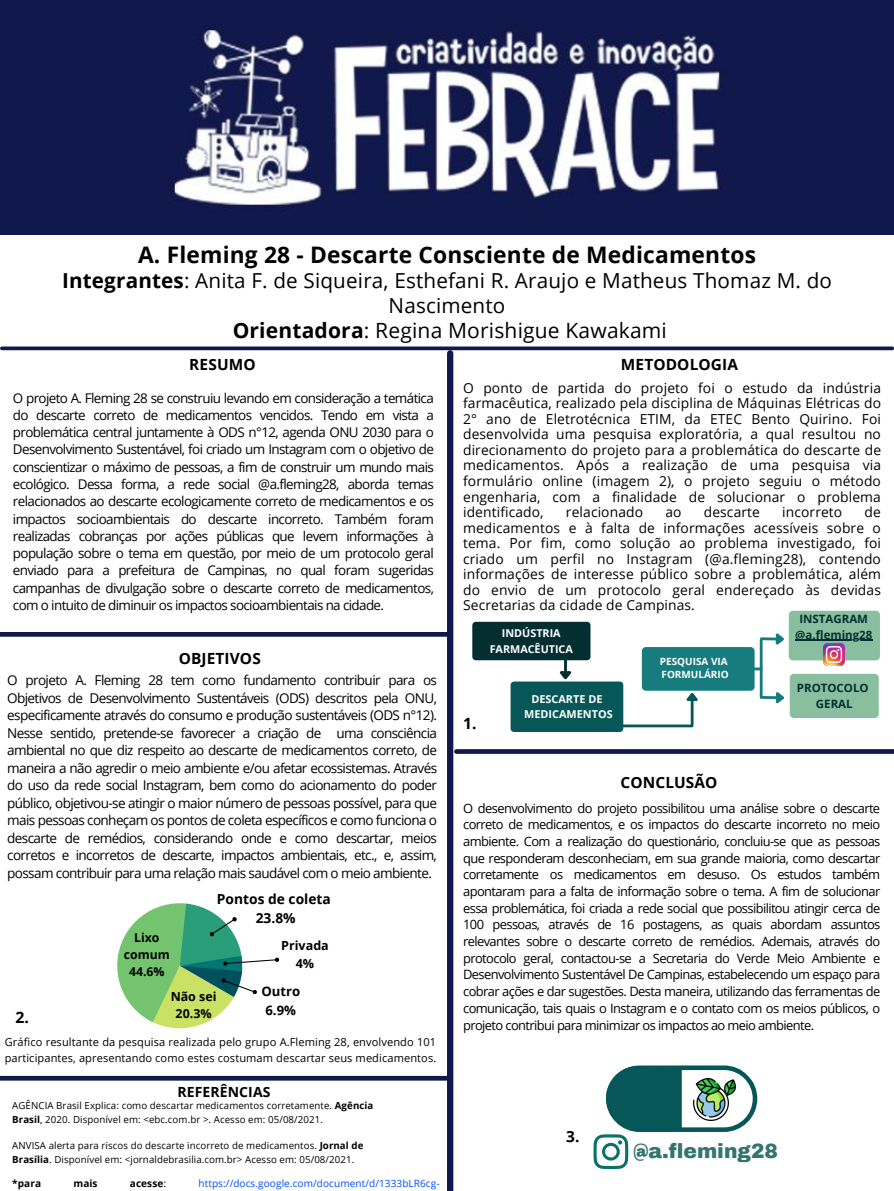
<style>
.page{position:relative;width:894px;height:1191px;background:#fff}
.page>*{position:absolute;margin:0;border:0;box-sizing:border-box;transform-origin:0 0}
.t1{font:700 22.75px "Open Sans";letter-spacing:.01em;color:#000}
.t2{font:21px "Open Sans";letter-spacing:.01em;color:#000}
.t3{font:20.65px/24.7px "Open Sans";letter-spacing:.01em;color:#000;text-align:center}
.t4{font:900 20.26px "Archivo";color:#347571}
.t5{font:700 15.75px "Open Sans";color:#000}
.t6{font:700 15.54px "Open Sans";color:#000}
.t7{font:700 15.4px "Open Sans";letter-spacing:.01em;color:#000}
.t8{font:700 14px "Open Sans";letter-spacing:.01em;color:#000}
.t9{font:13.82px/15.5px "Open Sans";letter-spacing:.01em;color:#000;text-align:justify}
.t10{font:700 13.79px "Open Sans";color:#000}
.t11{font:13.51px/17.5px "Open Sans";letter-spacing:-.045em;color:#000;text-align:justify}
.t12{font:13.4px/17.3px "Open Sans";letter-spacing:-.045em;color:#000;text-align:justify}
.t13{font:700 13.12px "Open Sans";color:#000}
.t14{font:12.88px/16.7px "Open Sans";letter-spacing:-.045em;color:#000;text-align:justify}
.t15{font:700 12.53px "Open Sans";color:#000}
.t16{font:700 12.42px "Open Sans";color:#000}
.t17{font:700 12.21px/17.1px "Open Sans";color:#000;text-align:center}
.t18{font:700 11.48px "Open Sans";color:#042f30}
.t19{font:700 11.45px "Open Sans";color:#042f30}
.t20{font:11.06px/15.5px "Open Sans";letter-spacing:.01em;color:#000}
.t21{font:700 10.85px "Open Sans";color:#fff}
.t22{font:700 10.78px/15px "Open Sans";color:#fff;text-align:center}
.t23{font:10.01px "Open Sans";letter-spacing:.01em;color:#004fff}
.t24{font:700 10.01px "Open Sans";letter-spacing:.01em;color:#000}
.t25{font:700 9.97px "Open Sans";color:#fff}
.t26{font:9.69px "Open Sans";letter-spacing:.01em;color:#000}
.s1{font-weight:700}
.s2{font-weight:400}
</style>
<div class="page">
<img style="left:0;top:0;width:893px;height:235px">
<div style="left:447px;top:353px;width:6px;height:837px;background:#11184c"></div>
<svg style="left:2px;top:346px;width:889px;height:4px;background:#2f3563"></svg>
<hr style="left:0;top:632px;width:447px;height:4px;background:#11184c">
<svg style="left:760px;top:633px;width:24px;height:16px"></svg>
<div style="left:472px;top:622px;width:118px;height:38px;background:#042f30;border-radius:4px"></div>
<div style="left:510px;top:681px;width:113px;height:51px;background:#075758;border-radius:4px"></div>
<div style="left:641px;top:647px;width:113px;height:43px;background:#167c7d;border-radius:4px"></div>
<div style="left:788px;top:610px;width:91px;height:50px;background:#89bf9f;border-radius:4px"></div>
<div style="left:789px;top:673px;width:89px;height:45px;background:#89bf9f;border-radius:4px"></div>
<hr style="left:794px;top:639px;width:77px;height:1px;background:#042f30">
<hr style="left:563px;top:656px;width:3px;height:15px;background:#042f30">
<svg style="left:555px;top:668px;width:18px;height:14px"></svg>
<hr style="left:690px;top:701px;width:3px;height:23px;background:#075758">
<svg style="left:683px;top:690px;width:18px;height:13px"></svg>
<hr style="left:613px;top:724px;width:78px;height:3px;background:#075758">
<svg style="left:754px;top:667px;width:5px;height:3px"></svg>
<hr style="left:759px;top:640px;width:3px;height:57px;background:#167c7d">
<svg style="left:759px;top:689px;width:25px;height:15px"></svg>
<img style="left:823px;top:644px;width:21px;height:21px">
<div style="left:456px;top:749px;width:437px;height:5px;background:#11184c"></div>
<svg style="left:593px;top:1065px;width:165px;height:104px"></svg>
<div style="left:0;top:1075px;width:447px;height:5px;background:#11184c"></div>
<svg style="left:117px;top:903px;width:163px;height:126px"></svg>
<p class="t1" style="left:138px;top:239px;width:619px">A. Fleming 28 - Descarte Consciente de Medicamentos</p>
<p class="t3" style="left:62px;top:268px;width:771px"><span class="s1">Integrantes</span>: Anita F. de Siqueira, Esthefani R. Araujo e Matheus Thomaz M. do<br>Nascimento</p>
<p class="t2" style="left:232px;top:315px;width:435px"><span class="s1">Orientadora</span>: Regina Morishigue Kawakami</p>
<p class="t7" style="left:189px;top:354px;width:68px">RESUMO</p>
<p class="t12" style="left:13px;top:389px;width:422px">O projeto A. Fleming 28 se construiu levando em consideração a temática do descarte correto de medicamentos vencidos. Tendo em vista a problemática central juntamente à ODS n°12, agenda ONU 2030 para o Desenvolvimento Sustentável, foi criado um Instagram com o objetivo de conscientizar o máximo de pessoas, a fim de construir um mundo mais ecológico. Dessa forma, a rede social @a.fleming28, aborda temas relacionados ao descarte ecologicamente correto de medicamentos e os impactos socioambientais do descarte incorreto. Também foram realizadas cobranças por ações públicas que levem informações à população sobre o tema em questão, por meio de um protocolo geral enviado para a prefeitura de Campinas, no qual foram sugeridas campanhas de divulgação sobre o descarte correto de medicamentos, com o intuito de diminuir os impactos socioambientais na cidade.</p>
<p class="t7" style="left:178px;top:648px;width:84px">OBJETIVOS</p>
<p class="t11" style="left:7px;top:671px;width:431px">O projeto A. Fleming 28 tem como fundamento contribuir para os Objetivos de Desenvolvimento Sustentáveis (ODS) descritos pela ONU, especificamente através do consumo e produção sustentáveis (ODS n°12).<br>Nesse sentido, pretende-se favorecer a criação de uma consciência ambiental no que diz respeito ao descarte de medicamentos correto, de maneira a não agredir o meio ambiente e/ou afetar ecossistemas. Através do uso da rede social Instagram, bem como do acionamento do poder público, objetivou-se atingir o maior número de pessoas possível, para que mais pessoas conheçam os pontos de coleta específicos e como funciona o descarte de remédios, considerando onde e como descartar, meios corretos e incorretos de descarte, impactos ambientais, etc., e, assim, possam contribuir para uma relação mais saudável com o meio ambiente.</p>
<p class="t5" style="left:16px;top:1006px;width:15px">2.</p>
<p class="t17" style="left:124px;top:928px;width:47px">Lixo comum</p>
<p class="t17" style="left:129px;top:962px;width:37px">44.6%</p>
<p class="t10" style="left:217px;top:889px;width:115px">Pontos de coleta</p>
<p class="t10" style="left:255px;top:908px;width:41px">23.8%</p>
<p class="t15" style="left:281px;top:936px;width:49px">Privada</p>
<p class="t15" style="left:296px;top:954px;width:20px">4%</p>
<p class="t16" style="left:171px;top:987px;width:47px">Não sei</p>
<p class="t16" style="left:175px;top:1004px;width:37px">20.3%</p>
<p class="t13" style="left:261px;top:982px;width:40px">Outro</p>
<p class="t13" style="left:265px;top:1000px;width:32px">6.9%</p>
<p class="t20" style="left:5px;top:1034px;width:433px">Gráfico resultante da pesquisa realizada pelo grupo A.Fleming 28, envolvendo 101 participantes, apresentando como estes costumam descartar seus medicamentos.</p>
<p class="t8" style="left:177px;top:1082px;width:95px">REFERÊNCIAS</p>
<p class="t26" style="left:12px;top:1098px;width:362px">AGÊNCIA Brasil Explica: como descartar medicamentos corretamente. <span class="s1">Agência</span></p>
<p class="t26" style="left:12px;top:1112px;width:312px"><span class="s1">Brasil</span>, 2020. Disponível em: &lt;ebc.com.br &gt;. Acesso em: 05/08/2021.</p>
<p class="t26" style="left:12px;top:1139px;width:352px">ANVISA alerta para riscos do descarte incorreto de medicamentos. <span class="s1">Jornal de</span></p>
<p class="t26" style="left:12px;top:1152px;width:343px"><span class="s1">Brasília</span>. Disponível em: &lt;jornaldebrasilia.com.br&gt; Acesso em: 05/08/2021.</p>
<p class="t24" style="left:12px;top:1176px;width:30px">*para</p>
<p class="t24" style="left:73px;top:1176px;width:26px">mais</p>
<p class="t24" style="left:130px;top:1176px;width:38px">acesse<span class="s2">:</span></p>
<p class="t23" style="left:198px;top:1176px;width:242px">https://docs.google.com/document/d/1333bLR6cg-</p>
<p class="t7" style="left:620px;top:354px;width:119px">METODOLOGIA</p>
<p class="t9" style="left:463px;top:379px;width:419px">O ponto de partida do projeto foi o estudo da indústria farmacêutica, realizado pela disciplina de Máquinas Elétricas do 2° ano de Eletrotécnica ETIM, da ETEC Bento Quirino. Foi desenvolvida uma pesquisa exploratória, a qual resultou no direcionamento do projeto para a problemática do descarte de medicamentos. Após a realização de uma pesquisa via formulário online (imagem 2), o projeto seguiu o método engenharia, com a finalidade de solucionar o problema identificado,</p>
<p class="t9" style="left:463px;top:504px;width:419px;text-indent:401px">de medicamentos e à falta de informações acessíveis sobre o tema. Por fim, como solução ao problema investigado, foi criado um perfil no Instagram (@a.fleming28), contendo informações de interesse público sobre a problemática, além do envio de um protocolo geral endereçado às devidas Secretarias da cidade de Campinas.</p>
<p class="t22" style="left:489px;top:625px;width:85px">INDÚSTRIA<br>FARMACÊUTICA</p>
<p class="t9" style="left:565px;top:504px;width:79px">relacionado</p>
<p class="t9" style="left:665px;top:504px;width:18px">ao</p>
<p class="t9" style="left:703px;top:504px;width:58px">descarte</p>
<p class="t9" style="left:781px;top:504px;width:62px">incorreto</p>
<p class="t19" style="left:799px;top:611px;width:70px">INSTAGRAM</p>
<p class="t19" style="left:794px;top:626px;width:78px">@a.fleming28</p>
<p class="t6" style="left:463px;top:712px;width:15px">1.</p>
<p class="t21" style="left:531px;top:691px;width:73px">DESCARTE DE</p>
<p class="t21" style="left:524px;top:706px;width:90px">MEDICAMENTOS</p>
<p class="t25" style="left:659px;top:654px;width:69px">PESQUISA VIA</p>
<p class="t25" style="left:661px;top:667px;width:69px">FORMULÁRIO</p>
<p class="t18" style="left:796px;top:680px;width:73px">PROTOCOLO</p>
<p class="t18" style="left:815px;top:696px;width:38px">GERAL</p>
<p class="t7" style="left:620px;top:772px;width:99px">CONCLUSÃO</p>
<p class="t14" style="left:463px;top:799px;width:418px">O desenvolvimento do projeto possibilitou uma análise sobre o descarte correto de medicamentos, e os impactos do descarte incorreto no meio ambiente. Com a realização do questionário, concluiu-se que as pessoas que responderam desconheciam, em sua grande maioria, como descartar corretamente os medicamentos em desuso. Os estudos também apontaram para a falta de informação sobre o tema. A fim de solucionar essa problemática, foi criada a rede social que possibilitou atingir cerca de 100 pessoas, através de 16 postagens, as quais abordam assuntos relevantes sobre o descarte correto de remédios. Ademais, através do protocolo geral, contactou-se a Secretaria do Verde Meio Ambiente e Desenvolvimento Sustentável De Campinas, estabelecendo um espaço para cobrar ações e dar sugestões. Desta maneira, utilizando das ferramentas de comunicação, tais quais o Instagram e o contato com os meios públicos, o projeto contribui para minimizar os impactos ao meio ambiente.</p>
<p class="t7" style="left:566px;top:1125px;width:15px">3.</p>
<p class="t4" style="left:633px;top:1140px;width:146px">@a.fleming28</p>
</div>
